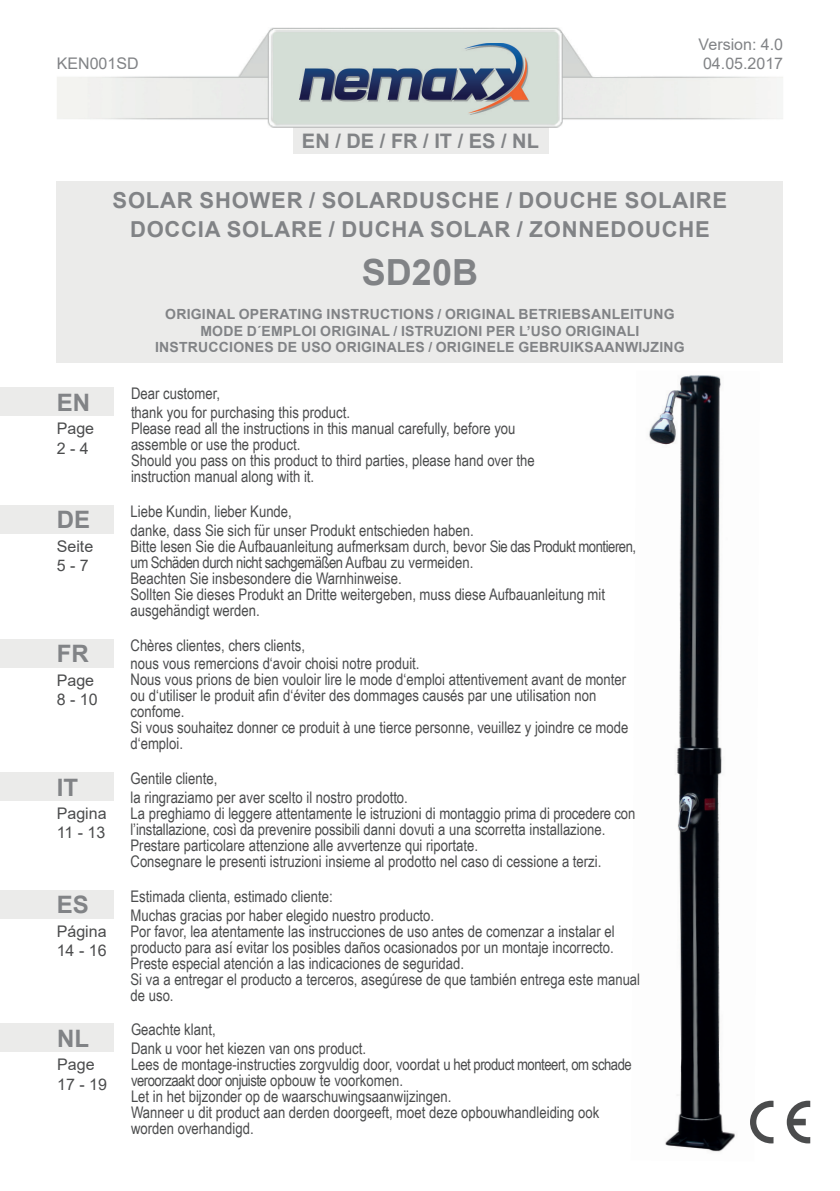
<style>
.page{position:relative;width:840px;height:1191px;background:#fff}
.page>*{position:absolute;margin:0;border:0;box-sizing:border-box;transform-origin:0 0}
.t1{font:700 36px "Arial";color:#818386}
.t2{font:700 24px "Arial";color:#818386}
.t3{font:700 22px/28.8px "Arial";letter-spacing:.035em;color:#818386;text-align:center}
.t4{font:700 20px "Arial";color:#818386}
.t5{font:16px/16px "Arial Narrow";color:#4b4c4d}
.t6{font:16px/19.2px "Arial";color:#4b4c4d}
.t7{font:16px "Arial";color:#818386}
.t8{font:700 14px/16.8px "Arial";letter-spacing:.015em;color:#818386;text-align:center}
</style>
<div class="page">
<div style="left:293px;top:125px;width:255px;height:28px;background:#ebebea"></div>
<img style="left:57px;top:27px;width:725px;height:101px">
<img style="left:300px;top:43px;width:229px;height:71px">
<img style="left:648px;top:375px;width:73px;height:362px">
<img style="left:676px;top:737px;width:47px;height:393px">
<img style="left:665px;top:1130px;width:70px;height:22px">
<svg style="left:750px;top:1100px;width:23px;height:43px"></svg>
<svg style="left:786px;top:1100px;width:23px;height:43px"></svg>
<div style="left:0;top:388px;width:113px;height:28px;background:#ebebea"></div>
<div style="left:0;top:505px;width:113px;height:28px;background:#ebebea"></div>
<div style="left:0;top:639px;width:113px;height:28px;background:#ebebea"></div>
<div style="left:0;top:890px;width:113px;height:28px;background:#ebebea"></div>
<div style="left:0;top:772px;width:113px;height:29px;background:#ebebea"></div>
<div style="left:57px;top:181px;width:725px;height:182px;background:#ebebea"></div>
<div style="left:0;top:1023px;width:114px;height:29px;background:#ebebea"></div>
<p class="t7" style="left:698px;top:33px;width:86px">Version: 4.0</p>
<p class="t7" style="left:57px;top:52px;width:83px">KEN001SD</p>
<p class="t7" style="left:702px;top:52px;width:82px">04.05.2017</p>
<p class="t4" style="left:302px;top:127px;width:238px">EN / DE / FR / IT / ES / NL</p>
<h3 class="t3" style="left:112px;top:186px;width:616px">SOLAR SHOWER / SOLARDUSCHE / DOUCHE SOLAIRE<br>DOCCIA SOLARE / DUCHA SOLAR / ZONNEDOUCHE</h3>
<h1 class="t1" style="left:362px;top:247px;width:118px">SD20B</h1>
<p class="t8" style="left:155px;top:305px;width:530px">ORIGINAL OPERATING INSTRUCTIONS / ORIGINAL BETRIEBSANLEITUNG<br>MODE D´EMPLOI ORIGINAL / ISTRUZIONI PER L’USO ORIGINALI<br>INSTRUCCIONES DE USO ORIGINALES / ORIGINELE GEBRUIKSAANWIJZING</p>
<h2 class="t2" style="left:57px;top:385px;width:35px">EN</h2>
<p class="t6" style="left:57px;top:419px;width:39px">Page<br>2 - 4</p>
<p class="t5" style="left:131px;top:384px;width:220px;line-height:18.8px">Dear customer,<br>thank you for purchasing this product.</p>
<p class="t5" style="left:131px;top:420px;width:405px">Please read all the instructions in this manual carefully, before you assemble or use the product.<br>Should you pass on this product to third parties, please hand over the instruction manual along with it.</p>
<h2 class="t2" style="left:57px;top:503px;width:35px">DE</h2>
<p class="t6" style="left:57px;top:536px;width:38px">Seite<br>5 - 7</p>
<p class="t5" style="left:130px;top:501px;width:344px;line-height:18.8px">Liebe Kundin, lieber Kunde,<br>danke, dass Sie sich für unser Produkt entschieden haben.</p>
<p class="t5" style="left:130px;top:537px;width:507px">Bitte lesen Sie die Aufbauanleitung aufmerksam durch, bevor Sie das Produkt montieren, um Schäden durch nicht sachgemäßen Aufbau zu vermeiden.<br>Beachten Sie insbesondere die Warnhinweise.<br>Sollten Sie dieses Produkt an Dritte weitergeben, muss diese Aufbauanleitung mit ausgehändigt werden.</p>
<h2 class="t2" style="left:57px;top:636px;width:33px">FR</h2>
<p class="t6" style="left:57px;top:670px;width:42px">Page<br>8 - 10</p>
<p class="t5" style="left:130px;top:635px;width:290px;line-height:18.8px">Chères clientes, chers clients,<br>nous vous remercions d‘avoir choisi notre produit.</p>
<p class="t5" style="left:130px;top:671px;width:499px">Nous vous prions de bien vouloir lire le mode d‘emploi attentivement avant de monter ou d‘utiliser le produit afin d‘éviter des dommages causés par une utilisation non confome.<br>Si vous souhaitez donner ce produit à une tierce personne, veuillez y joindre ce mode d‘emploi.</p>
<h2 class="t2" style="left:57px;top:770px;width:23px">IT</h2>
<p class="t6" style="left:57px;top:804px;width:51px">Pagina<br>11 - 13</p>
<p class="t5" style="left:130px;top:768px;width:279px;line-height:18.8px">Gentile cliente,<br>la ringraziamo per aver scelto il nostro prodotto.</p>
<p class="t5" style="left:130px;top:804px;width:506px">La preghiamo di leggere attentamente le istruzioni di montaggio prima di procedere con l’installazione, così da prevenire possibili danni dovuti a una scorretta installazione.<br>Prestare particolare attenzione alle avvertenze qui riportate.<br>Consegnare le presenti istruzioni insieme al prodotto nel caso di cessione a terzi.</p>
<h2 class="t2" style="left:57px;top:887px;width:34px">ES</h2>
<p class="t6" style="left:57px;top:921px;width:51px">Página<br>14 - 16</p>
<p class="t5" style="left:130px;top:886px;width:305px;line-height:18.8px">Estimada clienta, estimado cliente:<br>Muchas gracias por haber elegido nuestro producto.</p>
<p class="t5" style="left:130px;top:922px;width:511px">Por favor, lea atentamente las instrucciones de uso antes de comenzar a instalar el producto para así evitar los posibles daños ocasionados por un montaje incorrecto.<br>Preste especial atención a las indicaciones de seguridad.<br>Si va a entregar el producto a terceros, asegúrese de que también entrega este manual de uso.</p>
<h2 class="t2" style="left:57px;top:1021px;width:33px">NL</h2>
<p class="t6" style="left:57px;top:1055px;width:51px">Page<br>17 - 19</p>
<p class="t5" style="left:131px;top:1019px;width:236px;line-height:18.8px">Geachte klant,<br>Dank u voor het kiezen van ons product.</p>
<p class="t5" style="left:131px;top:1055px;width:502px">Lees de montage-instructies zorgvuldig door, voordat u het product monteert, om schade veroorzaakt door onjuiste opbouw te voorkomen.<br>Let in het bijzonder op de waarschuwingsaanwijzingen.<br>Wanneer u dit product aan derden doorgeeft, moet deze opbouwhandleiding ook worden overhandigd.</p>
</div>
